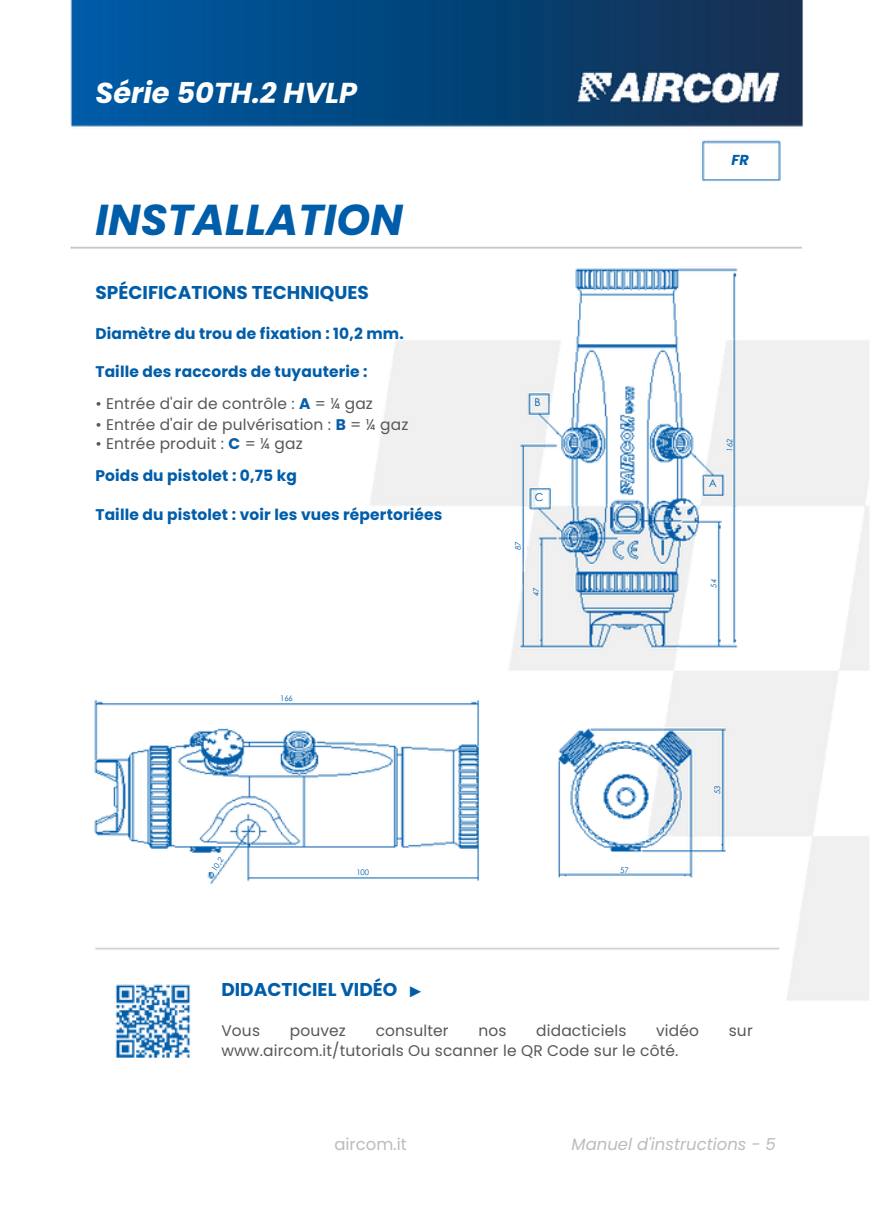
<style>
.page{position:relative;width:873px;height:1224px;background:#fff}
.page>*{position:absolute;margin:0;border:0;box-sizing:border-box;transform-origin:0 0}
.t1{font:italic 700 43.2px "Poppins";color:#005da9}
.t2{font:italic 700 28.8px "Poppins";color:#fff}
.t3{font:700 18.6px "Poppins";color:#005da9}
.t4{font:700 18.6px "Noto Sans";color:#005da9}
.t5{font:italic 16.4px "Poppins";color:#bcbcbc}
.t6{font:16.4px "Poppins";color:#bcbcbc}
.t7{font:15.4px "Poppins";letter-spacing:.01em;color:#575756}
.t8{font:700 15.4px/32.2px "Poppins";letter-spacing:.01em;color:#005da9}
.t9{font:italic 700 14.4px "Poppins";color:#005da9}
.t10{font:10.6px "Century Gothic";color:#005da9}
.t11{font:7.8px "Century Gothic";color:#005da9}
.t12{font:italic 7.8px "Century Gothic";color:#005da9}
.t13{font:7.6px "Century Gothic";color:#005da9}
.t14{font:italic 7.6px "Century Gothic";color:#005da9}
.s1{font-weight:700;color:#075da7}
.s2{font-weight:400;color:#575756}
.s3{color:#075da7}
</style>
<div class="page">
<img style="left:115px;top:1012px;width:76px;height:46px">
<img style="left:70px;top:0;width:733px;height:181px">
<img style="left:94px;top:268px;width:775px;height:744px">
<h2 class="t2" style="left:95px;top:72px;width:263px">Série 50TH.2 HVLP</h2>
<h1 class="t1" style="left:95px;top:189px;width:309px">INSTALLATION</h1>
<p class="t3" style="left:95px;top:280px;width:275px">SPÉCIFICATIONS TECHNIQUES</p>
<p class="t8" style="left:95px;top:317px;width:310px">Diamètre du trou de fixation : 10,2 mm.</p>
<p class="t8" style="left:95px;top:356px;width:274px">Taille des raccords de tuyauterie :</p>
<p class="t7" style="left:95px;top:393px;width:279px">• Entrée d'air de contrôle : <span class="s1">A</span> = ¼ gaz</p>
<p class="t7" style="left:95px;top:414px;width:314px">• Entrée d'air de pulvérisation : <span class="s1">B</span> = ¼ gaz</p>
<p class="t8" style="left:95px;top:428px;width:209px"><span class="s2">• Entrée produit :</span> <span class="s3">C</span> <span class="s2">= ¼ gaz<br></span>Poids du pistolet : 0,75 kg</p>
<p class="t8" style="left:95px;top:498px;width:349px">Taille du pistolet : voir les vues répertoriées</p>
<p class="t13" style="left:280px;top:692px;width:14px">166</p>
<p class="t13" style="left:208px;top:867px;width:16px;rotate:-54deg">10,2</p>
<p class="t13" style="left:356px;top:866px;width:14px">100</p>
<p class="t3" style="left:221px;top:976px;width:178px">DIDACTICIEL VIDÉO</p>
<p class="t4" style="left:407px;top:977px;width:20px">►</p>
<p class="t10" style="left:535px;top:395px;width:8px">B</p>
<p class="t10" style="left:535px;top:489px;width:10px">C</p>
<p class="t14" style="left:512px;top:550px;width:10px;rotate:-90deg">87</p>
<p class="t14" style="left:530px;top:596px;width:10px;rotate:-90deg">47</p>
<p class="t11" style="left:620px;top:864px;width:10px">57</p>
<p class="t9" style="left:732px;top:150px;width:19px">FR</p>
<p class="t14" style="left:724px;top:452px;width:14px;rotate:-90deg">162</p>
<p class="t10" style="left:709px;top:475px;width:9px">A</p>
<p class="t14" style="left:708px;top:588px;width:10px;rotate:-90deg">54</p>
<p class="t12" style="left:711px;top:794px;width:10px;rotate:-90deg">53</p>
<p class="t7" style="left:221px;top:1020px;width:40px">Vous</p>
<p class="t7" style="left:290px;top:1020px;width:58px">pouvez</p>
<p class="t7" style="left:376px;top:1020px;width:75px">consulter</p>
<p class="t7" style="left:478px;top:1020px;width:30px">nos</p>
<p class="t7" style="left:536px;top:1020px;width:92px">didacticiels</p>
<p class="t7" style="left:656px;top:1020px;width:44px">vidéo</p>
<p class="t7" style="left:729px;top:1020px;width:25px">sur</p>
<p class="t7" style="left:221px;top:1040px;width:459px">www.aircom.it/tutorials Ou scanner le QR Code sur le côté.</p>
<p class="t6" style="left:334px;top:1133px;width:74px">aircom.it</p>
<p class="t5" style="left:572px;top:1133px;width:206px">Manuel d'instructions - 5</p>
</div>
